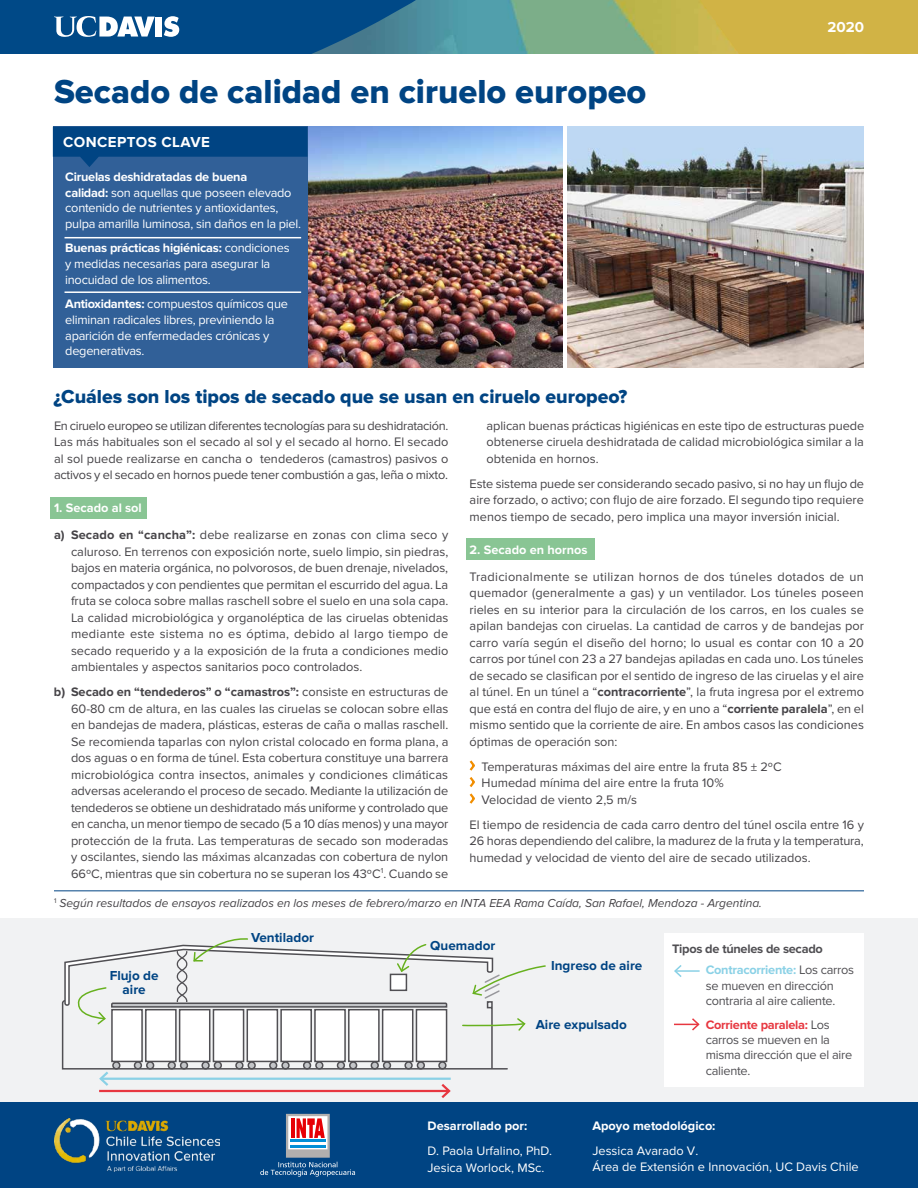
<style>
.page{position:relative;width:918px;height:1188px;background:#fff}
.page>*{position:absolute;margin:0;border:0;box-sizing:border-box;transform-origin:0 0}
.t1{font:34.5px "Proxima Nova Extrabld";color:#004483}
.t2{font:19.5px "Proxima Nova Extrabld";color:#004483}
.t3{font:700 15px "Proxima Nova";letter-spacing:.03em;color:#fff}
.t4{font:700 13.5px/14.2px "Proxima Nova";color:#004483;text-align:center}
.t5{font:12.75px/16.5px "Proxima Nova";color:#454347;text-align:justify}
.t6{font:12.75px/15.8px "Proxima Nova";letter-spacing:-.02em;color:#fff}
.t7{font:12.75px/15.3px "Proxima Nova";letter-spacing:-.02em;color:#504f53}
.t8{font:12.75px/15.8px "Proxima Nova";color:#fff}
.t9{font:700 12.75px "Proxima Nova";color:#fff}
.t10{font:700 12.75px "Proxima Nova";letter-spacing:-.02em;color:#504f53}
.t11{font:italic 12px "Proxima Nova";color:#454347}
.s1{font-weight:700}
.s2{font-weight:700;color:#fff}
.s3{font-weight:700;color:#8ad1e6}
.s4{font-weight:700;color:#e73740}
</style>
<div class="page">
<div style="left:0;top:919px;width:918px;height:183px;background:#f1f2f3"></div>
<div style="left:665px;top:933px;width:199px;height:153px;background:#fff"></div>
<div style="left:50px;top:497px;width:97px;height:22px;background:#89c594"></div>
<div style="left:466px;top:539px;width:128px;height:21px;background:#89c594"></div>
<img style="left:418px;top:0;width:282px;height:54px">
<svg style="left:700px;top:0;width:218px;height:54px;background:#d0b346"></svg>
<svg style="left:0;top:0;width:418px;height:54px;background:#195b90"></svg>
<img style="left:308px;top:127px;width:255px;height:241px">
<img style="left:567px;top:127px;width:297px;height:241px">
<svg style="left:469px;top:760px;width:6px;height:44px"></svg>
<div style="left:53px;top:127px;width:255px;height:241px;background:#316098"></div>
<svg style="left:53px;top:127px;width:255px;height:40px"></svg>
<hr style="left:65px;top:237px;width:236px;height:1px;background:#fff">
<hr style="left:65px;top:291px;width:236px;height:2px;background:#fff">
<svg style="left:61px;top:938px;width:485px;height:160px"></svg>
<hr style="left:675px;top:970px;width:25px;height:2px;background:#8ad1e6">
<svg style="left:674px;top:965px;width:9px;height:12px"></svg>
<svg style="left:674px;top:1018px;width:26px;height:13px"></svg>
<div style="left:0;top:1102px;width:918px;height:86px;background:#004483"></div>
<img style="left:54px;top:1119px;width:166px;height:53px">
<hr style="left:54px;top:891px;width:810px;height:1px;background:#004483">
<svg style="left:260px;top:1114px;width:95px;height:63px"></svg>
<h1 class="t1" style="left:54px;top:72px;width:594px">Secado de calidad en ciruelo europeo</h1>
<p class="t3" style="left:63px;top:133px;width:148px">CONCEPTOS CLAVE</p>
<p class="t6" style="left:65px;top:169px;width:237px"><span class="s1">Ciruelas deshidratadas de buena<br>calidad:</span> son aquellas que poseen elevado contenido de nutrientes y antioxidantes, pulpa amarilla luminosa, sin daños en la piel.</p>
<p class="t6" style="left:65px;top:240px;width:226px"><span class="s1">Buenas prácticas higiénicas:</span> condiciones y medidas necesarias para asegurar la inocuidad de los alimentos.</p>
<p class="t6" style="left:65px;top:296px;width:224px"><span class="s1">Antioxidantes:</span> compuestos químicos que eliminan radicales libres, previniendo la aparición de enfermedades crónicas y degenerativas.</p>
<p class="t3" style="left:827px;top:19px;width:38px">2020</p>
<h2 class="t2" style="left:53px;top:385px;width:576px">¿Cuáles son los tipos de secado que se usan en ciruelo europeo?</h2>
<p class="t5" style="left:54px;top:417px;width:396px">En ciruelo europeo se utilizan diferentes tecnologías para su deshidratación.<br>Las más habituales son el secado al sol y el secado al horno. El secado al sol puede realizarse en cancha o tendederos (camastros) pasivos o activos y el secado en hornos puede tener combustión a gas, leña o mixto.</p>
<p class="t5" style="left:54px;top:494px;width:396px;line-height:27.2px"><span class="s2">1. Secado al sol<br></span><span class="s1">a) Secado en “cancha”:</span> debe realizarse en zonas con clima seco y</p>
<p class="t5" style="left:71px;top:543px;width:379px">caluroso. En terrenos con exposición norte, suelo limpio, sin piedras, bajos en materia orgánica, no polvorosos, de buen drenaje, nivelados, compactados y con pendientes que permitan el escurrido del agua. La fruta se coloca sobre mallas raschell sobre el suelo en una sola capa.<br>La calidad microbiológica y organoléptica de las ciruelas obtenidas mediante este sistema no es óptima, debido al largo tiempo de secado requerido y a la exposición de la fruta a condiciones medio ambientales y aspectos sanitarios poco controlados.</p>
<p class="t5" style="left:71px;top:684px;width:379px;text-indent:-17px"><span class="s1">b) Secado en “tendederos” o “camastros”:</span> consiste en estructuras de 60-80 cm de altura, en las cuales las ciruelas se colocan sobre ellas en bandejas de madera, plásticas, esteras de caña o mallas raschell.<br>Se recomienda taparlas con nylon cristal colocado en forma plana, a dos aguas o en forma de túnel. Esta cobertura constituye una barrera microbiológica contra insectos, animales y condiciones climáticas adversas acelerando el proceso de secado. Mediante la utilización de tendederos se obtiene un deshidratado más uniforme y controlado que en cancha, un menor tiempo de secado (5 a 10 días menos) y una mayor protección de la fruta. Las temperaturas de secado son moderadas y oscilantes, siendo las máximas alcanzadas con cobertura de nylon 66ºC, mientras que sin cobertura no se superan los 43ºC<sup>1</sup>. Cuando se</p>
<p class="t5" style="left:487px;top:417px;width:379px">aplican buenas prácticas higiénicas en este tipo de estructuras puede obtenerse ciruela deshidratada de calidad microbiológica similar a la obtenida en hornos.</p>
<p class="t5" style="left:470px;top:475px;width:396px">Este sistema puede ser considerando secado pasivo, si no hay un flujo de aire forzado, o activo; con flujo de aire forzado. El segundo tipo requiere menos tiempo de secado, pero implica una mayor inversión inicial.</p>
<p class="t9" style="left:470px;top:542px;width:120px">2. Secado en hornos</p>
<p class="t5" style="left:470px;top:568px;width:396px">Tradicionalmente se utilizan hornos de dos túneles dotados de un quemador (generalmente a gas) y un ventilador. Los túneles poseen rieles en su interior para la circulación de los carros, en los cuales se apilan bandejas con ciruelas. La cantidad de carros y de bandejas por carro varía según el diseño del horno; lo usual es contar con 10 a 20 carros por túnel con 23 a 27 bandejas apiladas en cada uno. Los túneles de secado se clasifican por el sentido de ingreso de las ciruelas y el aire al túnel. En un túnel a “<span class="s1">contracorriente</span>”, la fruta ingresa por el extremo que está en contra del flujo de aire, y en uno a “<span class="s1">corriente paralela</span>”, en el mismo sentido que la corriente de aire. En ambos casos las condiciones óptimas de operación son:</p>
<p class="t5" style="left:482px;top:758px;width:302px;text-align:left">Temperaturas máximas del aire entre la fruta 85 ± 2ºC<br>Humedad mínima del aire entre la fruta 10%<br>Velocidad de viento 2,5 m/s</p>
<p class="t5" style="left:470px;top:816px;width:396px">El tiempo de residencia de cada carro dentro del túnel oscila entre 16 y 26 horas dependiendo del calibre, la madurez de la fruta y la temperatura, humedad y velocidad de viento del aire de secado utilizados.</p>
<p class="t11" style="left:54px;top:898px;width:710px"><sup>1</sup> Según resultados de ensayos realizados en los meses de febrero/marzo en INTA EEA Rama Caída, San Rafael, Mendoza - Argentina.</p>
<p class="t10" style="left:672px;top:941px;width:152px">Tipos de túneles de secado</p>
<p class="t4" style="left:251px;top:931px;width:64px">Ventilador</p>
<p class="t4" style="left:430px;top:939px;width:66px">Quemador</p>
<p class="t4" style="left:110px;top:968px;width:50px">Flujo de aire</p>
<p class="t4" style="left:551px;top:958px;width:93px">Ingreso de aire</p>
<p class="t4" style="left:536px;top:1018px;width:93px">Aire expulsado</p>
<p class="t7" style="left:706px;top:963px;width:150px"><span class="s3">Contracorriente:</span> Los carros se mueven en dirección contraria al aire caliente.</p>
<p class="t7" style="left:706px;top:1017px;width:148px"><span class="s4">Corriente paralela:</span> Los carros se mueven en la misma dirección que el aire caliente.</p>
<p class="t9" style="left:428px;top:1118px;width:101px">Desarrollado por:</p>
<p class="t8" style="left:428px;top:1143px;width:126px;line-height:16.5px">D. Paola Urfalino, PhD.<br>Jesica Worlock, MSc.</p>
<p class="t9" style="left:592px;top:1118px;width:125px">Apoyo metodológico:</p>
<p class="t8" style="left:592px;top:1143px;width:268px">Jessica Avarado V.<br>Área de Extensión e Innovación, UC Davis Chile</p>
</div>
